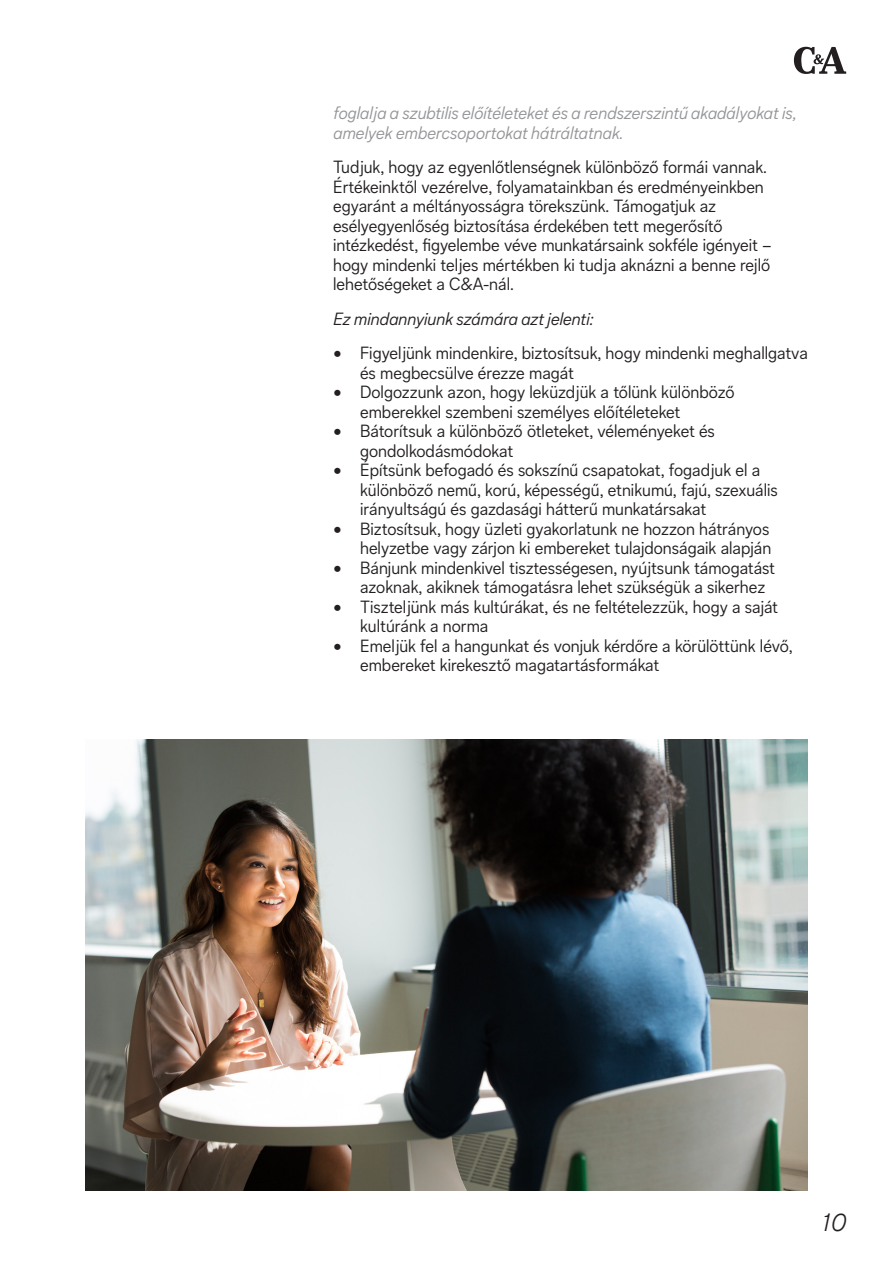
<style>
.page{position:relative;width:893px;height:1263px;background:#fff}
.page>*{position:absolute;margin:0;border:0;box-sizing:border-box;transform-origin:0 0}
.t1{font:italic 300 25.5px "CA Sans";color:#231f20}
.t2{font:300 17.4px/19.5px "CA Sans";color:#231f20}
.t3{font:italic 300 17.4px/19.5px "CA Sans";color:#939598}
.t4{font:italic 300 17.4px "CA Sans";color:#231f20}
</style>
<div class="page">
<svg style="left:794px;top:47px;width:52px;height:27px"></svg>
<img style="left:85px;top:740px;width:723px;height:451px">
<p class="t3" style="left:333px;top:104px;width:465px">foglalja a szubtilis előítéleteket és a rendszerszintű akadályokat is, amelyek embercsoportokat hátráltatnak.</p>
<p class="t2" style="left:333px;top:158px;width:440px">Tudjuk, hogy az egyenlőtlenségnek különböző formái vannak.<br>Értékeinktől vezérelve, folyamatainkban és eredményeinkben egyaránt a méltányosságra törekszünk. Támogatjuk az esélyegyenlőség biztosítása érdekében tett megerősítő intézkedést, figyelembe véve munkatársaink sokféle igényeit – hogy mindenki teljes mértékben ki tudja aknázni a benne rejlő lehetőségeket a C&amp;A-nál.</p>
<p class="t4" style="left:333px;top:308px;width:262px">Ez mindannyiunk számára azt jelenti:</p>
<p class="t2" style="left:360px;top:344px;width:449px;text-indent:-27px">• Figyeljünk mindenkire, biztosítsuk, hogy mindenki meghallgatva és megbecsülve érezze magát</p>
<p class="t2" style="left:360px;top:383px;width:376px;text-indent:-27px">• Dolgozzunk azon, hogy leküzdjük a tőlünk különböző emberekkel szembeni személyes előítéleteket</p>
<p class="t2" style="left:360px;top:422px;width:356px;text-indent:-27px">• Bátorítsuk a különböző ötleteket, véleményeket és gondolkodásmódokat</p>
<p class="t2" style="left:360px;top:461px;width:419px;text-indent:-27px">• Építsünk befogadó és sokszínű csapatokat, fogadjuk el a különböző nemű, korú, képességű, etnikumú, fajú, szexuális irányultságú és gazdasági hátterű munkatársakat</p>
<p class="t2" style="left:333px;top:519px;width:440px;text-align:right">• Biztosítsuk, hogy üzleti gyakorlatunk ne hozzon hátrányos helyzetbe vagy zárjon ki embereket tulajdonságaik alapján</p>
<p class="t2" style="left:360px;top:558px;width:416px;text-indent:-27px">• Bánjunk mindenkivel tisztességesen, nyújtsunk támogatást azoknak, akiknek támogatásra lehet szükségük a sikerhez</p>
<p class="t2" style="left:360px;top:597px;width:419px;text-indent:-27px">• Tiszteljünk más kultúrákat, és ne feltételezzük, hogy a saját kultúránk a norma</p>
<p class="t2" style="left:360px;top:636px;width:434px;text-indent:-27px">• Emeljük fel a hangunkat és vonjuk kérdőre a körülöttünk lévő, embereket kirekesztő magatartásformákat</p>
<h1 class="t1" style="left:821px;top:1207px;width:27px">10</h1>
</div>
